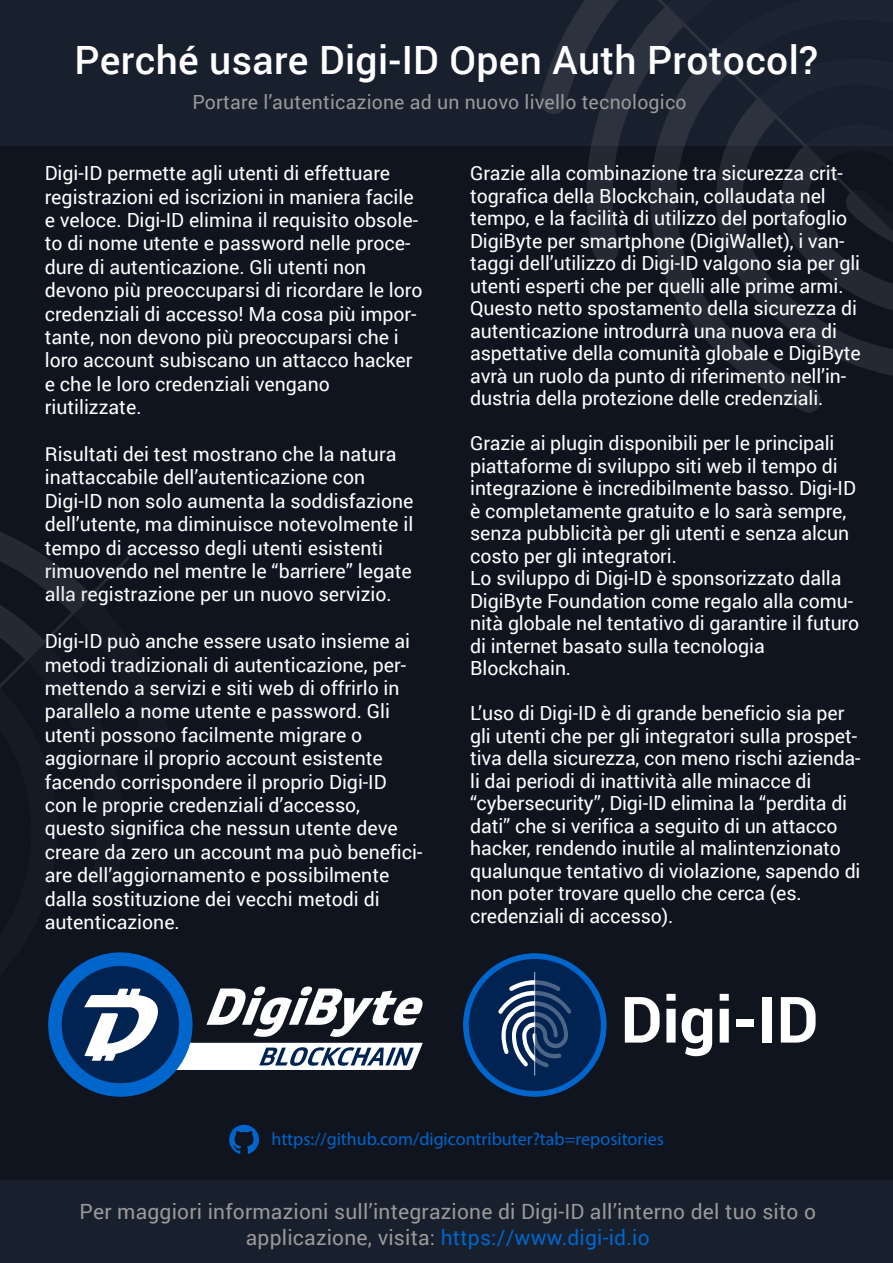
<style>
.page{position:relative;width:893px;height:1263px;background:#fff}
.page>*{position:absolute;margin:0;border:0;box-sizing:border-box;transform-origin:0 0}
.t1{font:500 39px "Roboto";letter-spacing:.01em;color:#fff}
.t2{font:21px/25.2px "Roboto";letter-spacing:.01em;color:#999;text-align:center}
.t3{font:19.5px/22.5px "Roboto";letter-spacing:-.005em;color:#fff}
.t4{font:19.5px "Roboto";letter-spacing:.01em;color:#999}
.t5{font:18px "Myriad Pro";color:#06c}
.s1{color:#06c}
</style>
<div class="page">
<div style="left:0;top:0;width:893px;height:1230px;background:#10141f"></div>
<div style="left:0;top:1180px;width:893px;height:83px;background:#181f2d"></div>
<div style="left:0;top:0;width:892px;height:145px;background:#181f2d"></div>
<svg style="left:540px;top:6px;width:41px;height:140px"></svg>
<svg style="left:736px;top:368px;width:85px;height:45px"></svg>
<svg style="left:581px;top:0;width:312px;height:368px"></svg>
<div style="left:48px;top:952px;width:145px;height:145px;background:#06c;border-radius:50%"></div>
<div style="left:62px;top:966px;width:117px;height:117px;background:#002352;border-radius:50%"></div>
<svg style="left:84px;top:986px;width:339px;height:84px"></svg>
<svg style="left:463px;top:953px;width:144px;height:144px;background:#0060c0"></svg>
<div style="left:469px;top:959px;width:132px;height:132px;background:#002352;border-radius:50%"></div>
<svg style="left:625px;top:997px;width:35px;height:45px"></svg>
<svg style="left:666px;top:994px;width:10px;height:48px"></svg>
<svg style="left:682px;top:1008px;width:30px;height:48px"></svg>
<svg style="left:720px;top:994px;width:9px;height:48px"></svg>
<div style="left:736px;top:1019px;width:18px;height:8px;background:#fff"></div>
<div style="left:763px;top:997px;width:9px;height:45px;background:#fff"></div>
<svg style="left:781px;top:997px;width:35px;height:45px"></svg>
<svg style="left:498px;top:972px;width:73px;height:103px"></svg>
<svg style="left:48px;top:953px;width:121px;height:92px"></svg>
<svg style="left:0;top:532px;width:44px;height:24px"></svg>
<svg style="left:0;top:556px;width:130px;height:447px"></svg>
<svg style="left:229px;top:1124px;width:30px;height:30px"></svg>
<h1 class="t1" style="left:75px;top:33px;width:745px">Perché usare Digi-ID Open Auth Protocol?</h1>
<p class="t4" style="left:192px;top:89px;width:496px">Portare l’autenticazione ad un nuovo livello tecnologico</p>
<p class="t3" style="left:45px;top:161px;width:379px;line-height:23.4px">Digi-ID permette agli utenti di effettuare registrazioni ed iscrizioni in maniera facile e veloce. Digi-ID elimina il requisito obsole&shy;to di nome utente e password nelle proce&shy;dure di autenticazione. Gli utenti non devono più preoccuparsi di ricordare le loro credenziali di accesso! Ma cosa più impor&shy;tante, non devono più preoccuparsi che i loro account subiscano un attacco hacker e che le loro credenziali vengano riutilizzate.</p>
<p class="t3" style="left:45px;top:442px;width:370px;line-height:23.4px">Risultati dei test mostrano che la natura inattaccabile dell’autenticazione con Digi-ID non solo aumenta la soddisfazione dell’utente, ma diminuisce notevolmente il tempo di accesso degli utenti esistenti rimuovendo nel mentre le “barriere” legate alla registrazione per un nuovo servizio.</p>
<p class="t3" style="left:45px;top:629px;width:379px;line-height:23.4px">Digi-ID può anche essere usato insieme ai metodi tradizionali di autenticazione, per&shy;mettendo a servizi e siti web di offrirlo in parallelo a nome utente e password. Gli utenti possono facilmente migrare o aggiornare il proprio account esistente facendo corrispondere il proprio Digi-ID con le proprie credenziali d’accesso, questo significa che nessun utente deve creare da zero un account ma può benefici&shy;are dell’aggiornamento e possibilmente dalla sostituzione dei vecchi metodi di autenticazione.</p>
<p class="t3" style="left:470px;top:161px;width:392px">Grazie alla combinazione tra sicurezza crit&shy;tografica della Blockchain, collaudata nel tempo, e la facilità di utilizzo del portafoglio DigiByte per smartphone (DigiWallet), i van&shy;taggi dell’utilizzo di Digi-ID valgono sia per gli utenti esperti che per quelli alle prime armi.<br>Questo netto spostamento della sicurezza di autenticazione introdurrà una nuova era di aspettative della comunità globale e DigiByte avrà un ruolo da punto di riferimento nell’in&shy;dustria della protezione delle credenziali.</p>
<p class="t3" style="left:470px;top:431px;width:390px">Grazie ai plugin disponibili per le principali piattaforme di sviluppo siti web il tempo di integrazione è incredibilmente basso. Digi-ID è completamente gratuito e lo sarà sempre, senza pubblicità per gli utenti e senza alcun costo per gli integratori.<br>Lo sviluppo di Digi-ID è sponsorizzato dalla DigiByte Foundation come regalo alla comu&shy;nità globale nel tentativo di garantire il futuro di internet basato sulla tecnologia Blockchain.</p>
<p class="t3" style="left:470px;top:701px;width:392px">L’uso di Digi-ID è di grande beneficio sia per gli utenti che per gli integratori sulla prospet&shy;tiva della sicurezza, con meno rischi azienda&shy;li dai periodi di inattività alle minacce di “cybersecurity”, Digi-ID elimina la “perdita di dati” che si verifica a seguito di un attacco hacker, rendendo inutile al malintenzionato qualunque tentativo di violazione, sapendo di non poter trovare quello che cerca (es. credenziali di accesso).</p>
<p class="t5" style="left:271px;top:1128px;width:394px">https://github.com/digicontributer?tab=repositories</p>
<p class="t2" style="left:79px;top:1198px;width:738px">Per maggiori informazioni sull’integrazione di Digi-ID all’interno del tuo sito o applicazione, visita: <span class="s1">https://www.digi-id.io</span></p>
</div>
